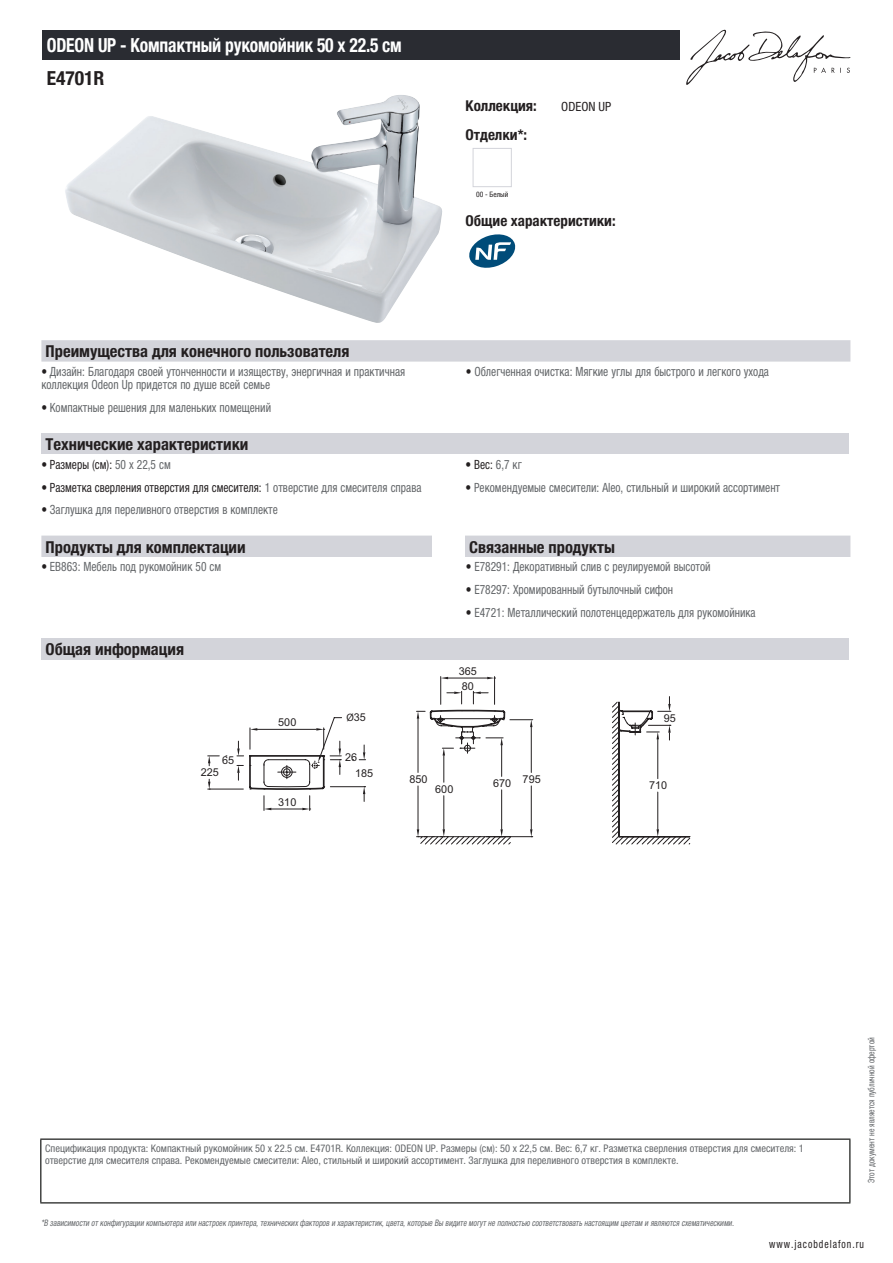
<style>
.page{position:relative;width:893px;height:1263px;background:#fff}
.page>*{position:absolute;margin:0;border:0;box-sizing:border-box;transform-origin:0 0}
.t1{font:700 condensed 19.5px "Helvetica Neue LTCYR";letter-spacing:-.01em;color:#fff;scale:.9 1}
.t2{font:700 condensed 19.5px "Helvetica Neue LTCYR";color:#231f20}
.t3{font:700 condensed 16.5px "Helvetica Neue LTCYR";color:#231f20}
.t4{font:700 condensed 15px "Helvetica Neue LTCYR";color:#231f20}
.t5{font:condensed 12.75px/13.5px "Helvetica Neue LTCYR";color:#626568;scale:.9 1}
.t6{font:condensed 12.75px "Helvetica Neue LTCYR";color:#231f20;scale:.9 1}
.t7{font:condensed 12.75px "Helvetica Neue LTCYR";color:#231f20}
.t8{font:condensed 11.25px "Helvetica Neue LTCYR";letter-spacing:.1em;color:#231f20;scale:.87 1}
.t9{font:10.8px "Arial";color:#231f20}
.t10{font:condensed 10.5px/12px "Helvetica Neue LTCYR";color:#626568}
.t11{font:italic condensed 9px "Helvetica Neue LTCYR";color:#626568;scale:.87 1}
.t12{font:condensed 9px "Helvetica Neue LTCYR";color:#626568;scale:.87 1}
.t13{font:condensed 7.5px "Helvetica Neue LTCYR";color:#231f20}
.s1{color:#231f20}
.s2{color:#626568}
.s3{font-family:"Myriad Pro"}
</style>
<div class="page">
<svg style="left:686px;top:30px;width:164px;height:55px"></svg>
<img style="left:65px;top:95px;width:377px;height:228px">
<div style="left:473px;top:148px;width:39px;height:39px;border:1px solid #d3d4da"></div>
<svg style="left:469px;top:234px;width:46px;height:34px"></svg>
<div style="left:41px;top:340px;width:809px;height:22px;background:#d3d4da"></div>
<div style="left:41px;top:433px;width:808px;height:22px;background:#d3d4da"></div>
<div style="left:41px;top:536px;width:809px;height:21px;background:#d3d4da"></div>
<div style="left:432px;top:536px;width:33px;height:21px;background:#fff"></div>
<div style="left:41px;top:638px;width:808px;height:21px;background:#d3d4da"></div>
<hr style="left:208px;top:789px;width:35px;height:1px;background:#231f20">
<svg style="left:208px;top:755px;width:11px;height:11px"></svg>
<svg style="left:208px;top:779px;width:2px;height:11px"></svg>
<svg style="left:237px;top:676px;width:453px;height:168px"></svg>
<div style="left:43px;top:30px;width:637px;height:30px;background:#2a2c32"></div>
<hr style="left:40px;top:1138px;width:810px;height:2px;background:#040503">
<hr style="left:40px;top:1140px;width:1px;height:62px;background:#040503">
<hr style="left:849px;top:1140px;width:1px;height:62px;background:#040503">
<hr style="left:40px;top:1202px;width:810px;height:1px;background:#040503">
<h1 class="t1" style="left:47px;top:34px;width:396px">ODEON UP - Компактный рукомойник 50 х 22.5 см</h1>
<h1 class="t2" style="left:47px;top:67px;width:59px">E4701R</h1>
<p class="t4" style="left:466px;top:97px;width:73px">Коллекция:</p>
<p class="t7" style="left:561px;top:99px;width:52px">ODEON UP</p>
<p class="t4" style="left:466px;top:126px;width:63px">Отделки*:</p>
<p class="t13" style="left:476px;top:190px;width:34px">00 - Белый</p>
<p class="t4" style="left:466px;top:212px;width:152px">Общие характеристики:</p>
<p class="t3" style="left:46px;top:342px;width:305px">Преимущества для конечного пользователя</p>
<p class="t5" style="left:41px;top:365px;width:406px"><span class="s1">•</span> Дизайн: Благодаря своей утонченности и изяществу, энергичная и практичная коллекция Odeon Up придется по душе всей семье</p>
<p class="t5" style="left:466px;top:365px;width:338px"><span class="s1">•</span> Облегченная очистка: Мягкие углы для быстрого и легкого ухода</p>
<p class="t5" style="left:41px;top:401px;width:257px"><span class="s1">•</span> Компактные решения для маленьких помещений</p>
<p class="t3" style="left:46px;top:435px;width:204px">Технические характеристики</p>
<p class="t6" style="left:41px;top:457px;width:145px">• Размеры (см): <span class="s2">50 x 22,5 см</span></p>
<p class="t6" style="left:466px;top:457px;width:64px">• Вес: <span class="s2">6,7 кг</span></p>
<p class="t6" style="left:41px;top:480px;width:424px">• Разметка сверления отверстия для смесителя: <span class="s2">1 отверстие для смесителя справа</span></p>
<p class="t5" style="left:466px;top:480px;width:351px"><span class="s1">•</span> Рекомендуемые смесители: Aleo, стильный и широкий ассортимент</p>
<p class="t5" style="left:41px;top:503px;width:264px"><span class="s1">•</span> Заглушка для переливного отверстия в комплекте</p>
<p class="t3" style="left:46px;top:538px;width:202px">Продукты для комплектации</p>
<p class="t3" style="left:469px;top:538px;width:147px">Связанные продукты</p>
<p class="t5" style="left:41px;top:560px;width:201px"><span class="s1">•</span> EB863: Мебель под рукомойник 50 см</p>
<p class="t5" style="left:466px;top:560px;width:273px"><span class="s1">•</span> E78291: Декоративный слив с реулируемой высотой</p>
<p class="t5" style="left:466px;top:583px;width:232px"><span class="s1">•</span> E78297: Хромированный бутылочный сифон</p>
<p class="t5" style="left:466px;top:605px;width:323px"><span class="s1">•</span> E4721: Металлический полотенцедержатель для рукомойника</p>
<p class="t3" style="left:46px;top:640px;width:140px">Общая информация</p>
<p class="t9" style="left:459px;top:664px;width:20px">365</p>
<p class="t9" style="left:222px;top:753px;width:14px">65</p>
<p class="t9" style="left:278px;top:715px;width:20px">500</p>
<p class="t9" style="left:346px;top:710px;width:21px"><span class="s3">Ø</span>35</p>
<p class="t9" style="left:345px;top:750px;width:14px">26</p>
<p class="t9" style="left:201px;top:765px;width:20px">225</p>
<p class="t9" style="left:355px;top:766px;width:20px">185</p>
<p class="t9" style="left:278px;top:795px;width:20px">310</p>
<p class="t9" style="left:462px;top:679px;width:14px">80</p>
<p class="t9" style="left:409px;top:772px;width:20px">850</p>
<p class="t9" style="left:435px;top:782px;width:20px">600</p>
<p class="t9" style="left:493px;top:776px;width:20px">670</p>
<p class="t9" style="left:523px;top:772px;width:20px">795</p>
<p class="t9" style="left:664px;top:711px;width:14px">95</p>
<p class="t9" style="left:649px;top:778px;width:20px">710</p>
<p class="t10" style="left:45px;top:1142px;width:760px">Спецификация продукта: Компактный рукомойник 50 х 22.5 см. E4701R. Коллекция: ODEON UP. Размеры (см): 50 x 22,5 см. Вес: 6,7 кг. Разметка сверления отверстия для смесителя: 1 отверстие для смесителя справа. Рекомендуемые смесители: Aleo, стильный и широкий ассортимент. Заглушка для переливного отверстия в комплекте.</p>
<p class="t11" style="left:41px;top:1218px;width:800px">*В зависимости отконфигурации компьютера или настроек принтера,техническихфакторов и характеристик,цвета,которые Вы видите могутне полностью соответствоватьнастоящим цветам и являются схематическими.</p>
<p class="t12" style="left:866px;top:1183px;width:169px;rotate:-90deg">Этот документ не является публичной офертой</p>
<p class="t8" style="left:769px;top:1237px;width:110px">www.jacobdelafon.ru</p>
</div>
